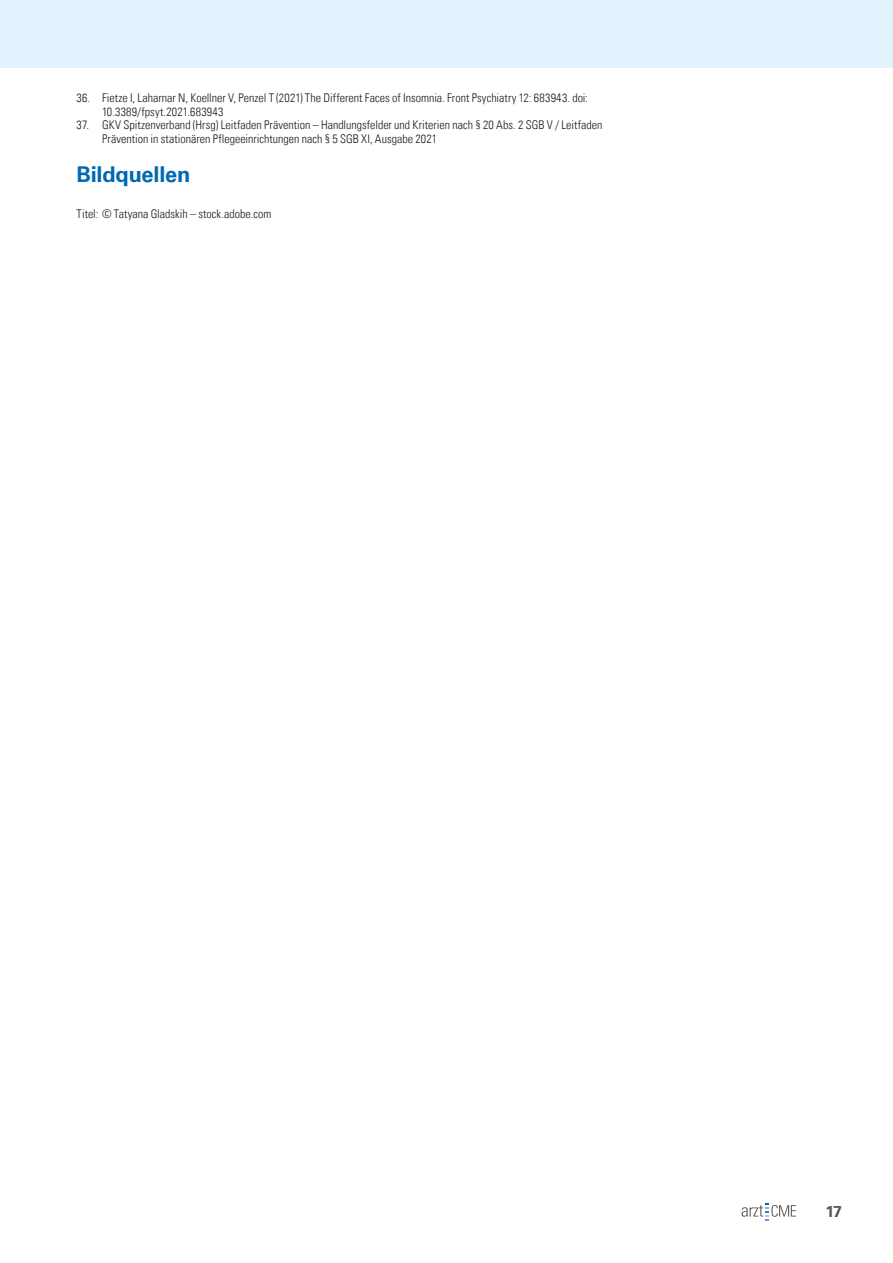
<style>
.page{position:relative;width:893px;height:1263px;background:#fff}
.page>*{position:absolute;margin:0;border:0;box-sizing:border-box;transform-origin:0 0}
.Überschrift_1{font:700 21.75px "Univers LT Std";letter-spacing:-.01em;color:#0069b4}
.t1{font:700 15.75px "Univers LT Std";color:#575756}
.Literaturverzeichnis{font:12px/13.5px "Univers Com 47 Light Cond";color:#1d1d1b}
</style>
<div class="page">
<div style="left:0;top:0;width:893px;height:68px;background:#e2f3fd"></div>
<svg style="left:741px;top:1204px;width:55px;height:16px"></svg>
<p class="Literaturverzeichnis" style="left:102px;top:91px;width:487px;text-indent:-26px">36. Fietze I, Laharnar N, Koellner V, Penzel T (2021) The Different Faces of Insomnia. Front Psychiatry 12: 683943. doi:<br>10.3389/fpsyt.2021.683943</p>
<p class="Literaturverzeichnis" style="left:102px;top:118px;width:502px;text-indent:-26px">37. GKV Spitzenverband (Hrsg) Leitfaden Prävention – Handlungsfelder und Kriterien nach § 20 Abs. 2 SGB V / Leitfaden<br>Prävention in stationären Pflegeeinrichtungen nach § 5 SGB XI, Ausgabe 2021</p>
<p class="Überschrift_1" style="left:77px;top:162px;width:115px">Bildquellen</p>
<p class="Literaturverzeichnis" style="left:77px;top:207px;width:196px">Titel: © Tatyana Gladskih – stock.adobe.com</p>
<h2 class="t1" style="left:825px;top:1202px;width:18px">17</h2>
</div>
